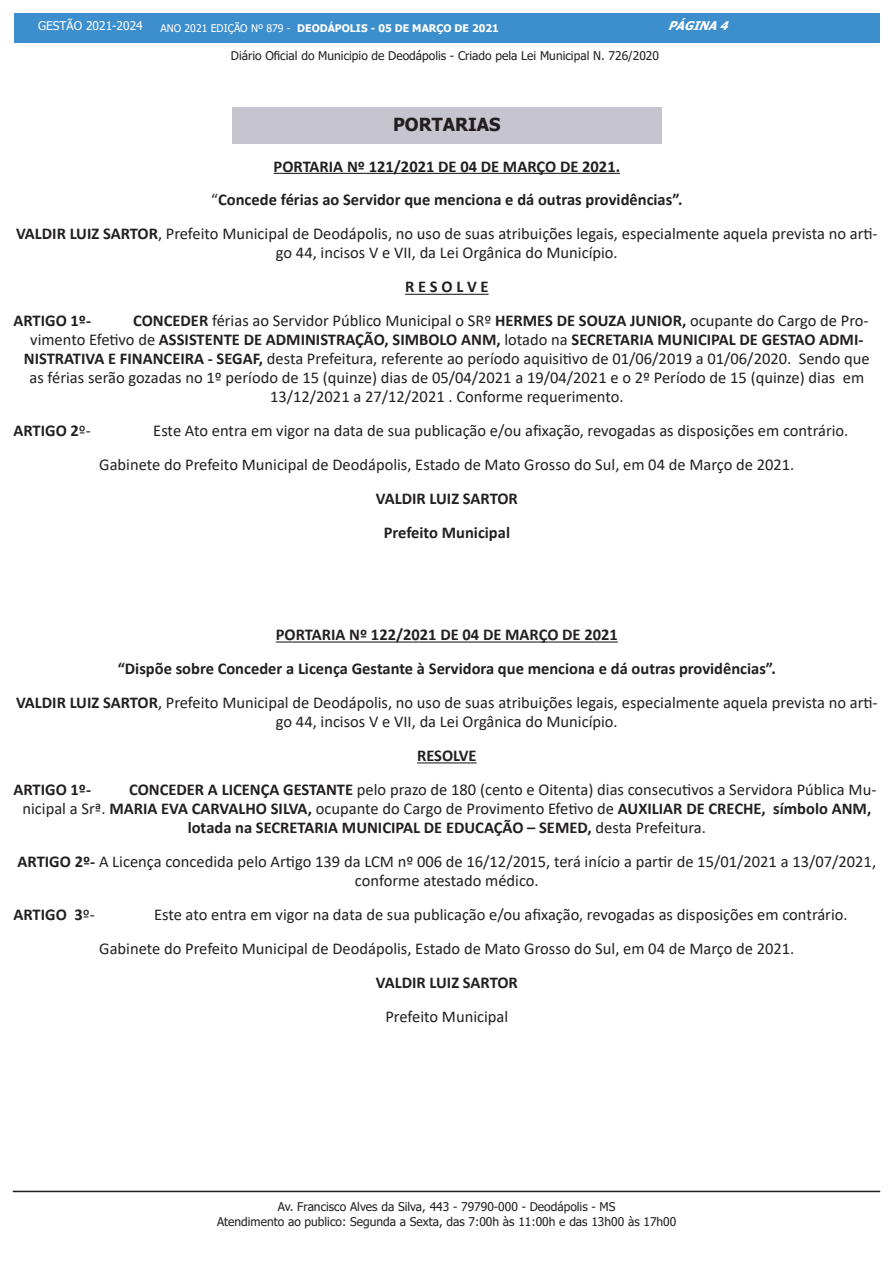
<style>
.page{position:relative;width:893px;height:1263px;background:#fff}
.page>*{position:absolute;margin:0;border:0;box-sizing:border-box;transform-origin:0 0}
.t1{font:700 18px "Tahoma";color:#231f20}
.t2{font:16.5px/19px "Calibri";color:#231f20;text-align:center}
.t3{font:700 16.5px "Calibri";color:#231f20}
.t4{font:12px/14.4px "Tahoma";color:#231f20;text-align:center}
.t5{font:12px "Tahoma";color:#fff}
.t6{font:italic 700 12px "Tahoma";color:#fff}
.t7{font:700 10.5px "Tahoma";color:#fff}
.s1{font-weight:400}
.s2{font-weight:700}
</style>
<div class="page">
<div style="left:14px;top:14px;width:865px;height:29px;background:#3c8ecc"></div>
<hr style="left:13px;top:1191px;width:867px;height:1px;background:#231f20">
<hr style="left:274px;top:173px;width:346px;height:1px;background:#231f20">
<hr style="left:405px;top:294px;width:84px;height:1px;background:#231f20">
<hr style="left:276px;top:641px;width:342px;height:1px;background:#231f20">
<hr style="left:417px;top:762px;width:60px;height:1px;background:#231f20">
<div style="left:232px;top:108px;width:430px;height:36px;background:#c6c4cf"></div>
<p class="t5" style="left:38px;top:18px;width:106px">GESTÃO 2021-2024</p>
<p class="t7" style="left:161px;top:21px;width:340px"><span class="s1">ANO 2021 EDIÇÃO Nº 879 -</span> DEODÁPOLIS - 05 DE MARÇO DE 2021</p>
<p class="t6" style="left:668px;top:17px;width:68px">PÁGINA4</p>
<p class="t4" style="left:231px;top:49px;width:430px">Diário Oficial do Municipio de Deodápolis - Criado pela Lei Municipal N. 726/2020</p>
<p class="t1" style="left:393px;top:112px;width:109px">PORTARIAS</p>
<p class="t3" style="left:274px;top:154px;width:348px">PORTARIA Nº 121/2021 DE 04 DE MARÇO DE 2021.</p>
<p class="t3" style="left:211px;top:188px;width:473px"><span class="s1">“</span>Concede férias ao Servidor que menciona e dá outras providências”.</p>
<p class="t2" style="left:16px;top:224px;width:863px"><span class="s2">VALDIR LUIZ SARTOR</span>, Prefeito Municipal de Deodápolis, no uso de suas atribuições legais, especialmente aquela prevista no arti&shy;go 44, incisos V e VII, da Lei Orgânica do Município.</p>
<p class="t3" style="left:405px;top:275px;width:85px">R E S O L V E</p>
<p class="t3" style="left:14px;top:309px;width:79px">ARTIGO 1º-</p>
<p class="t2" style="left:133px;top:311px;width:737px"><span class="s2">CONCEDER</span> férias ao Servidor Público Municipal o SRº <span class="s2">HERMES DE SOUZA JUNIOR,</span> ocupante do Cargo de Pro-</p>
<p class="t3" style="left:30px;top:328px;width:835px"><span class="s1">vimento Efetivo de</span> ASSISTENTE DE ADMINISTRAÇÃO, SIMBOLO ANM, <span class="s1">lotado na</span> SECRETARIA MUNICIPAL DE GESTAO ADMI-</p>
<p class="t2" style="left:24px;top:349px;width:847px"><span class="s2">NISTRATIVA E FINANCEIRA - SEGAF,</span> desta Prefeitura, referente ao período aquisitivo de 01/06/2019 a 01/06/2020. Sendo que</p>
<p class="t2" style="left:29px;top:368px;width:836px">as férias serão gozadas no 1º período de 15 (quinze) dias de 05/04/2021 a 19/04/2021 e o 2º Período de 15 (quinze) dias em</p>
<p class="t2" style="left:270px;top:387px;width:355px">13/12/2021 a 27/12/2021 . Conforme requerimento.</p>
<p class="t3" style="left:14px;top:419px;width:79px">ARTIGO 2<span class="s1">º-</span></p>
<p class="t2" style="left:153px;top:421px;width:697px">Este Ato entra em vigor na data de sua publicação e/ou afixação, revogadas as disposições em contrário.</p>
<p class="t2" style="left:99px;top:455px;width:697px">Gabinete do Prefeito Municipal de Deodápolis, Estado de Mato Grosso do Sul, em 04 de Março de 2021.</p>
<p class="t3" style="left:376px;top:487px;width:143px">VALDIR LUIZ SARTOR</p>
<p class="t3" style="left:384px;top:521px;width:128px">Prefeito Municipal</p>
<p class="t3" style="left:276px;top:623px;width:344px">PORTARIA Nº 122/2021 DE 04 DE MARÇO DE 2021</p>
<p class="t3" style="left:118px;top:657px;width:660px">“Dispõe sobre Conceder a Licença Gestante à Servidora que menciona e dá outras providências”.</p>
<p class="t2" style="left:16px;top:693px;width:863px"><span class="s2">VALDIR LUIZ SARTOR</span>, Prefeito Municipal de Deodápolis, no uso de suas atribuições legais, especialmente aquela prevista no arti&shy;go 44, incisos V e VII, da Lei Orgânica do Município.</p>
<p class="t3" style="left:417px;top:744px;width:61px">RESOLVE</p>
<p class="t3" style="left:14px;top:778px;width:79px">ARTIGO 1º-</p>
<p class="t2" style="left:129px;top:780px;width:749px"><span class="s2">CONCEDER A LICENÇA GESTANTE</span> pelo prazo de 180 (cento e Oitenta) dias consecutivos a Servidora Pública Mu-</p>
<p class="t3" style="left:23px;top:797px;width:850px"><span class="s1">nicipal a Srª.</span> MARIA EVA CARVALHO SILVA, <span class="s1">ocupante do Cargo de Provimento Efetivo de</span> AUXILIAR DE CRECHE, símbolo ANM,</p>
<p class="t3" style="left:188px;top:816px;width:520px">lotada na SECRETARIA MUNICIPAL DE EDUCAÇÃO – SEMED, <span class="s1">desta Prefeitura.</span></p>
<p class="t2" style="left:18px;top:852px;width:860px"><span class="s2">ARTIGO 2º-</span> A Licença concedida pelo Artigo 139 da LCM nº 006 de 16/12/2015, terá início a partir de 15/01/2021 a 13/07/2021, conforme atestado médico.</p>
<p class="t3" style="left:14px;top:903px;width:83px">ARTIGO 3<span class="s1">º-</span></p>
<p class="t2" style="left:154px;top:904px;width:695px">Este ato entra em vigor na data de sua publicação e/ou afixação, revogadas as disposições em contrário.</p>
<p class="t2" style="left:99px;top:938px;width:697px">Gabinete do Prefeito Municipal de Deodápolis, Estado de Mato Grosso do Sul, em 04 de Março de 2021.</p>
<p class="t3" style="left:376px;top:971px;width:143px">VALDIR LUIZ SARTOR</p>
<p class="t2" style="left:385px;top:1006px;width:124px">Prefeito Municipal</p>
<p class="t4" style="left:217px;top:1200px;width:461px">Av. Francisco Alves da Silva, 443 - 79790-000 - Deodápolis - MS<br>Atendimento ao publico: Segunda a Sexta, das 7:00h às 11:00h e das 13h00 às 17h00</p>
</div>
